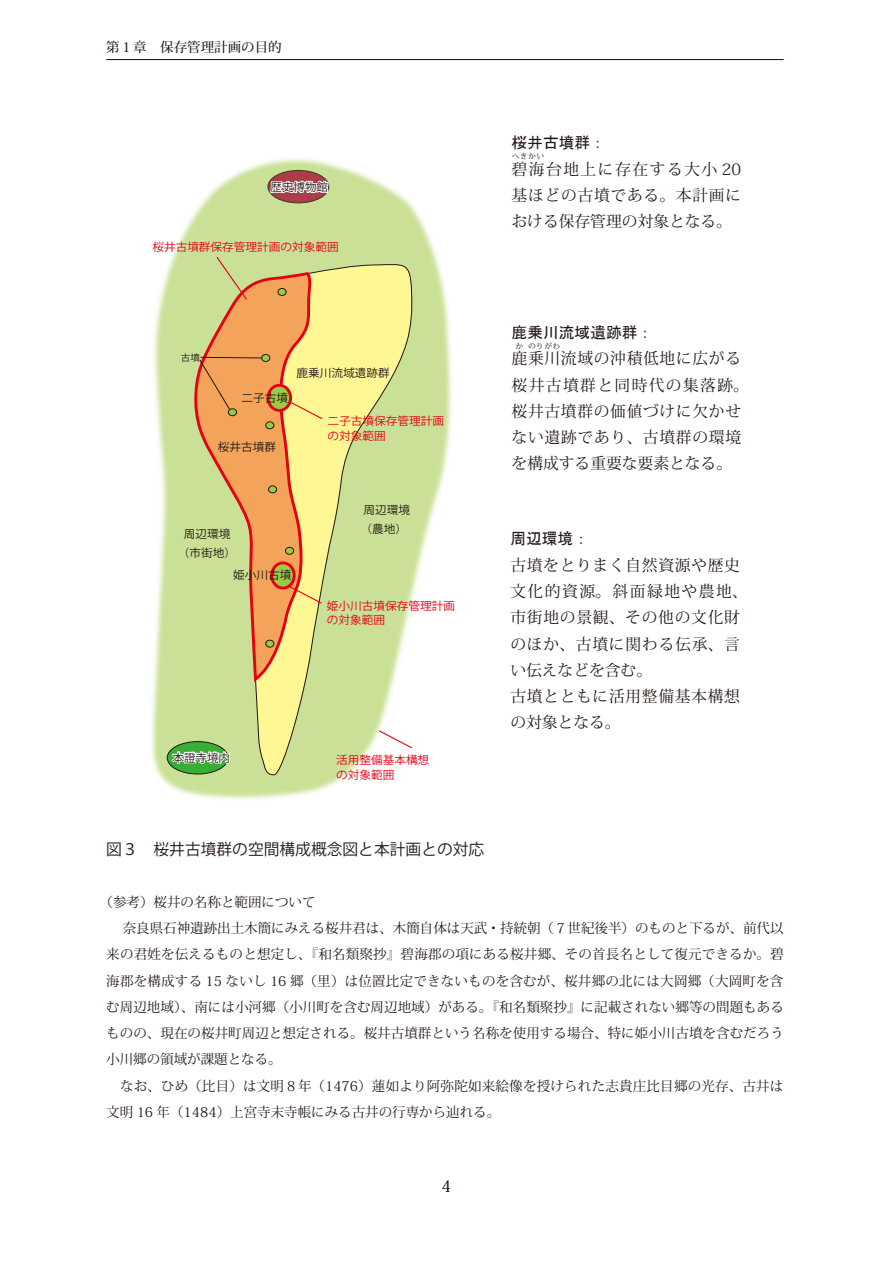
<style>
.page{position:relative;width:893px;height:1263px;background:#fff}
.page>*{position:absolute;margin:0;border:0;box-sizing:border-box;transform-origin:0 0}
.t1{font:15.75px/26.2px "Koz Min Pro";letter-spacing:.045em;color:#221815}
.t2{font:15.75px/26.2px "Koz Min Pro";color:#221815}
.t3{font:15.75px "Koz Go Pro";color:#221815}
.t4{font:15.75px/26.5px "Koz Min Pro";letter-spacing:.095em;color:#221815}
.t5{font:500 15.75px "Koz Min Pro";color:#221815}
.t6{font:13.5px "Koz Min Pro";letter-spacing:.005em;color:#221815}
.t7{font:500 13.5px "Koz Min Pro";color:#221815}
.t8{font:11.25px/14.2px "Koz Go Pro";color:#e60012;scale:1.04 1}
.t9{font:11.25px "Koz Go Pro";color:#221815;scale:1.04 1}
.t10{font:11.1px "Koz Go Pro";color:#221815;scale:1.04 1}
.t11{font:9.15px "Koz Go Pro";color:#221815;scale:1.04 1}
.t12{font:7.8px "Koz Min Pro";letter-spacing:.05em;color:#221815}
.s1{font-family:"MS Gothic"}
</style>
<div class="page">
<hr style="left:106px;top:59px;width:678px;height:1px;background:#221815">
<img style="left:151px;top:161px;width:301px;height:639px">
<svg style="left:254px;top:262px;width:159px;height:513px;background:#dee79b"></svg>
<svg style="left:191px;top:271px;width:123px;height:414px;background:#e5be75"></svg>
<div style="left:268px;top:385px;width:23px;height:25px;background:#9cca48;border-radius:50%"></div>
<div style="left:267px;top:384px;width:25px;height:28px;border:3px solid #e60012;border-radius:50%"></div>
<div style="left:272px;top:563px;width:22px;height:25px;background:#9cca48;border-radius:50%"></div>
<div style="left:270px;top:561px;width:26px;height:28px;border:3px solid #e60012;border-radius:50%"></div>
<div style="left:285px;top:547px;width:9px;height:7px;background:#9cca48;border-radius:50%"></div>
<div style="left:285px;top:547px;width:9px;height:8px;border:1px solid #221815;border-radius:50%"></div>
<div style="left:167px;top:741px;width:61px;height:33px;background:#39ae37;border-radius:50%"></div>
<div style="left:167px;top:741px;width:62px;height:33px;border:1px solid #221815;border-radius:50%"></div>
<svg style="left:268px;top:170px;width:61px;height:33px"></svg>
<div style="left:267px;top:170px;width:62px;height:33px;border:1px solid #221815;border-radius:50%"></div>
<div style="left:268px;top:486px;width:9px;height:7px;background:#9cca48;border-radius:50%"></div>
<div style="left:268px;top:485px;width:9px;height:8px;border:1px solid #221815;border-radius:50%"></div>
<div style="left:266px;top:640px;width:8px;height:7px;background:#9cca48;border-radius:50%"></div>
<div style="left:265px;top:640px;width:9px;height:8px;border:1px solid #221815;border-radius:50%"></div>
<div style="left:266px;top:422px;width:8px;height:7px;background:#9cca48;border-radius:50%"></div>
<div style="left:265px;top:421px;width:9px;height:8px;border:1px solid #221815;border-radius:50%"></div>
<div style="left:278px;top:288px;width:8px;height:7px;background:#9cca48;border-radius:50%"></div>
<div style="left:277px;top:288px;width:10px;height:8px;border:1px solid #221815;border-radius:50%"></div>
<div style="left:228px;top:409px;width:9px;height:7px;background:#9cca48;border-radius:50%"></div>
<div style="left:228px;top:408px;width:9px;height:8px;border:1px solid #221815;border-radius:50%"></div>
<div style="left:262px;top:354px;width:8px;height:7px;background:#9cca48;border-radius:50%"></div>
<div style="left:261px;top:354px;width:9px;height:8px;border:1px solid #221815;border-radius:50%"></div>
<svg style="left:199px;top:356px;width:64px;height:55px;background:#eb9c56"></svg>
<svg style="left:378px;top:730px;width:35px;height:19px"></svg>
<svg style="left:288px;top:400px;width:35px;height:20px"></svg>
<svg style="left:288px;top:585px;width:35px;height:19px"></svg>
<svg style="left:216px;top:256px;width:32px;height:44px"></svg>
<svg style="left:268px;top:158px;width:61px;height:37px"></svg>
<svg style="left:169px;top:738px;width:62px;height:27px"></svg>
<p class="t7" style="left:106px;top:37px;width:177px">第１章　保存管理計画の目的</p>
<p class="t10" style="left:270px;top:180px;width:57px">歴史博物館</p>
<p class="t8" style="left:152px;top:240px;width:181px">桜井古墳群保存管理計画の対象範囲</p>
<p class="t11" style="left:181px;top:351px;width:20px">古墳</p>
<p class="t9" style="left:242px;top:390px;width:46px">二子古墳</p>
<p class="t9" style="left:218px;top:440px;width:57px">桜井古墳群</p>
<p class="t9" style="left:296px;top:365px;width:91px">鹿乗川流域遺跡群</p>
<p class="t8" style="left:328px;top:414px;width:113px">二子古墳保存管理計画の対象範囲</p>
<p class="t9" style="left:364px;top:502px;width:46px">周辺環境</p>
<p class="t9" style="left:184px;top:526px;width:46px">周辺環境</p>
<p class="t9" style="left:360px;top:522px;width:46px">（農地）</p>
<p class="t9" style="left:178px;top:546px;width:57px">（市街地）</p>
<p class="t9" style="left:233px;top:567px;width:57px">姫小川古墳</p>
<p class="t8" style="left:327px;top:599px;width:125px">姫小川古墳保存管理計画の対象範囲</p>
<p class="t10" style="left:173px;top:750px;width:57px">本證寺境内</p>
<p class="t8" style="left:336px;top:753px;width:91px">活用整備基本構想の対象範囲</p>
<p class="t4" style="left:511px;top:128px;width:231px"><span class="s1">桜井古墳群：<br></span>碧海台地上に存在する大小 20</p>
<p class="t12" style="left:512px;top:151px;width:34px">へきかい</p>
<p class="t2" style="left:511px;top:181px;width:231px">基ほどの古墳である。本計画における保存管理の対象となる。</p>
<p class="t1" style="left:512px;top:318px;width:231px"><span class="s1">鹿乗川流域遺跡群：<br></span>鹿乗川流域の沖積低地に広がる</p>
<p class="t12" style="left:515px;top:341px;width:9px">か</p>
<p class="t12" style="left:528px;top:341px;width:34px">のりがわ</p>
<p class="t1" style="left:512px;top:371px;width:239px">桜井古墳群と同時代の集落跡。桜井古墳群の価値づけに欠かせない遺跡であり、古墳群の環境を構成する重要な要素となる。</p>
<p class="t1" style="left:510px;top:525px;width:239px"><span class="s1">周辺環境：<br></span>古墳をとりまく自然資源や歴史文化的資源。斜面緑地や農地、市街地の景観、その他の文化財のほか、古墳に関わる伝承、言い伝えなどを含む。<br>古墳とともに活用整備基本構想の対象となる。</p>
<p class="t3" style="left:106px;top:839px;width:379px">図３　桜井古墳群の空間構成概念図と本計画との対応</p>
<p class="t6" style="left:100px;top:892px;width:217px">（参考）桜井の名称と範囲について</p>
<p class="t6" style="left:123px;top:919px;width:662px">奈良県石神遺跡出土木簡にみえる桜井君は、木簡自体は天武・持統朝（７世紀後半）のものと下るが、前代以</p>
<p class="t6" style="left:106px;top:945px;width:679px">来の君姓を伝えるものと想定し、『和名類聚抄』碧海郡の項にある桜井郷、その首長名として復元できるか。碧</p>
<p class="t6" style="left:106px;top:971px;width:679px">海郡を構成する 15 ないし 16 郷（里）は位置比定できないものを含むが、桜井郷の北には大岡郷（大岡町を含</p>
<p class="t6" style="left:106px;top:997px;width:679px">む周辺地域）、南には小河郷（小川町を含む周辺地域）がある。『和名類聚抄』に記載されない郷等の問題もある</p>
<p class="t6" style="left:106px;top:1024px;width:679px">ものの、現在の桜井町周辺と想定される。桜井古墳群という名称を使用する場合、特に姫小川古墳を含むだろう</p>
<p class="t6" style="left:106px;top:1050px;width:177px">小川郷の領域が課題となる。</p>
<p class="t6" style="left:106px;top:1076px;width:679px">　なお、ひめ（比目）は文明８年（1476）蓮如より阿弥陀如来絵像を授けられた志貴庄比目郷の光存、古井は</p>
<p class="t6" style="left:106px;top:1102px;width:395px">文明 16 年（1484）上宮寺末寺帳にみる古井の行専から辿れる。</p>
<p class="t5" style="left:442px;top:1175px;width:11px">4</p>
</div>
